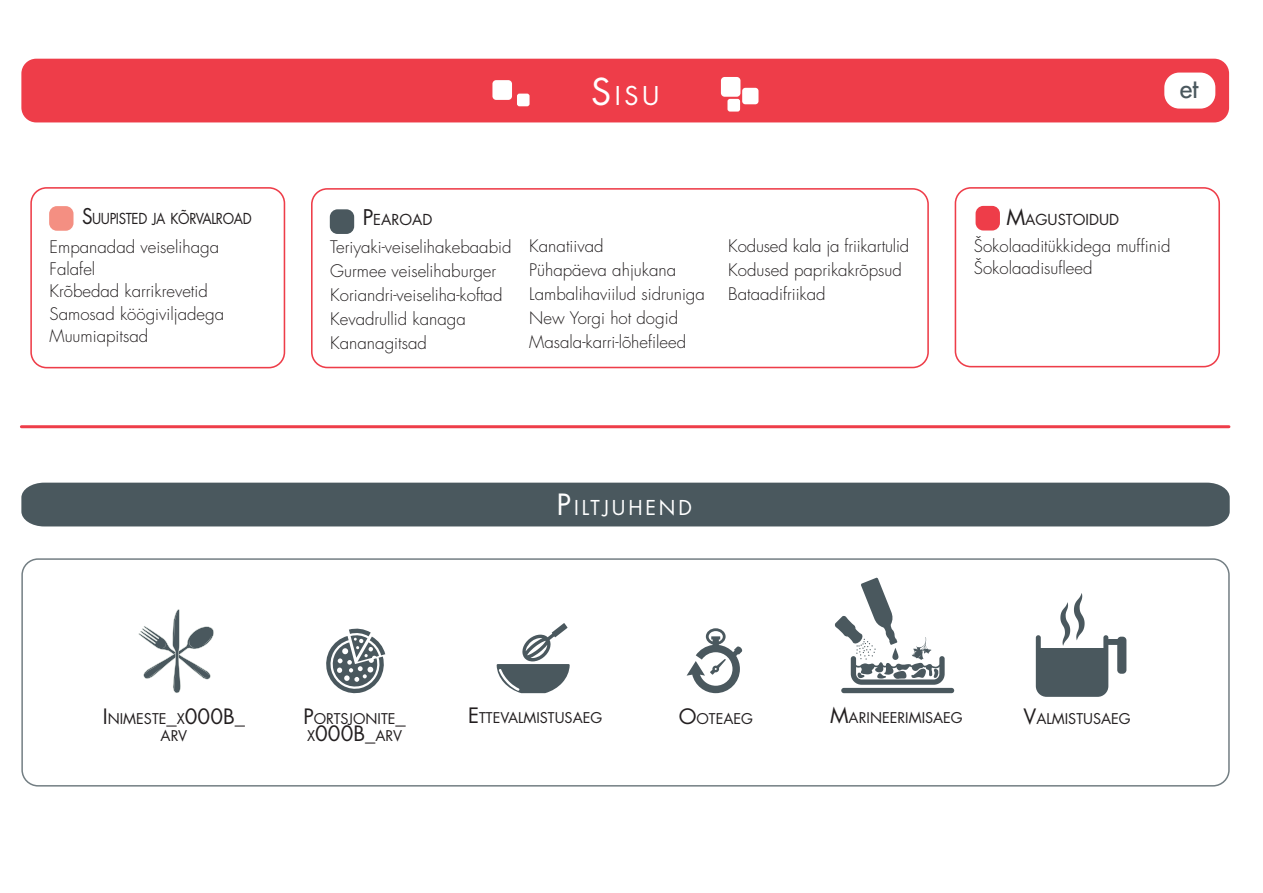
<style>
.page{position:relative;width:1263px;height:893px;background:#fff}
.page>*{position:absolute;margin:0;border:0;box-sizing:border-box;transform-origin:0 0}
.t1{font:500 25.5px "Futura Std";color:#4a585e}
.t2{font:25.2px "Futura Std";color:#fff}
.t3{font:20.55px "Futura Std";color:#231f20}
.t4{font:19.95px "Futura Std";letter-spacing:.145em;color:#fff}
.t5{font:300 16.8px/24px "Futura Std";color:#231f20}
.t6{font:14.7px "Futura Std";letter-spacing:-.03em;color:#231f20;scale:.9 1}
.t7{font:14.7px "Futura Std";color:#231f20}
.t8{font:14.7px "Futura Std";letter-spacing:-.03em;color:#231f20}
.t9{font:14.4px "Futura Std";color:#231f20}
.s1{font-size:21px}
.s2{font-size:36px}
.s3{font-size:28.5px}
.s4{font-size:20.55px}
.s5{font-size:14.4px}
</style>
<div class="page">
<div style="left:21px;top:558px;width:1209px;height:229px;border:2px solid #737e83;border-radius:16px"></div>
<div style="left:21px;top:59px;width:1208px;height:63px;background:#ee3d49;border-radius:15px"></div>
<div style="left:311px;top:188px;width:618px;height:180px;border:2px solid #ee3d49;border-radius:15px"></div>
<div style="left:330px;top:209px;width:24px;height:25px;background:#4a585e;border-radius:8px"></div>
<div style="left:30px;top:187px;width:255px;height:181px;border:2px solid #ee3d49;border-radius:15px"></div>
<div style="left:49px;top:206px;width:25px;height:25px;background:#f48f82;border-radius:8px"></div>
<div style="left:955px;top:187px;width:265px;height:180px;border:2px solid #ee3d49;border-radius:15px"></div>
<div style="left:975px;top:206px;width:25px;height:25px;background:#ee3d49;border-radius:8px"></div>
<div style="left:721px;top:77px;width:19px;height:20px;background:#fff;border-radius:4px"></div>
<div style="left:492px;top:80px;width:20px;height:20px;background:#fff;border-radius:4px"></div>
<div style="left:742px;top:88px;width:16px;height:16px;background:#fff;border-radius:3px"></div>
<div style="left:727px;top:99px;width:13px;height:13px;background:#fff;border-radius:2px"></div>
<div style="left:517px;top:94px;width:12px;height:12px;background:#fff;border-radius:2px"></div>
<svg style="left:138px;top:609px;width:76px;height:84px"></svg>
<svg style="left:326px;top:628px;width:59px;height:66px"></svg>
<svg style="left:497px;top:623px;width:73px;height:70px"></svg>
<svg style="left:686px;top:628px;width:56px;height:65px"></svg>
<div style="left:841px;top:688px;width:113px;height:5px;background:#4a585e;border-radius:3px"></div>
<svg style="left:834px;top:577px;width:111px;height:108px"></svg>
<div style="left:1117px;top:637px;width:9px;height:37px;background:#4a585e;border-radius:4px"></div>
<svg style="left:1036px;top:593px;width:82px;height:104px"></svg>
<div style="left:21px;top:483px;width:1209px;height:43px;background:#4a585e"></div>
<hr style="left:21px;top:425px;width:1208px;height:3px;background:#ee3d49">
<div style="left:1164px;top:73px;width:51px;height:36px;background:#fff;border-radius:15px"></div>
<p class="t6" style="left:82px;top:209px;width:180px"><span class="s1">S</span>UUPISTED JA KÕRVALROAD</p>
<p class="t5" style="left:50px;top:236px;width:176px;line-height:22.5px">Empanadad veiselihaga<br>Falafel<br>Krõbedad karrikrevetid<br>Samosad köögiviljadega<br>Muumiapitsad</p>
<h2 class="t2" style="left:591px;top:80px;width:70px"><span class="s2">S</span>ISU</h2>
<p class="t8" style="left:363px;top:210px;width:61px"><span class="s1">P</span>EAROAD</p>
<p class="t5" style="left:330px;top:235px;width:183px">Teriyaki-veiselihakebaabid<br>Gurmee veiselihaburger<br>Koriandri-veiseliha-koftad<br>Kevadrullid kanaga<br>Kananagitsad</p>
<p class="t5" style="left:529px;top:234px;width:177px">Kanatiivad<br>Pühapäeva ahjukana<br>Lambalihaviilud sidruniga<br>New Yorgi hot dogid<br>Masala-karri-lõhefileed</p>
<p class="t5" style="left:728px;top:234px;width:182px">Kodused kala ja friikartulid<br>Kodused paprikakrõpsud<br>Bataadifriikad</p>
<p class="t4" style="left:557px;top:495px;width:134px"><span class="s3">P</span>ILTJUHE ND</p>
<h1 class="t1" style="left:1180px;top:73px;width:20px">et</h1>
<p class="t7" style="left:1006px;top:210px;width:113px"><span class="s1">M</span>AGUSTOIDUD</p>
<p class="t5" style="left:974px;top:235px;width:198px;line-height:22.5px">Šokolaaditükkidega muffinid<br>Šokolaadisufleed</p>
<p class="t9" style="left:103px;top:709px;width:31px"><span class="s4">I</span> NIMES</p>
<p class="t3" style="left:152px;top:703px;width:95px"><span class="s5">TE</span>_<span class="s5">X</span>000B_</p>
<p class="t9" style="left:161px;top:727px;width:10px">ARV</p>
<p class="t9" style="left:303px;top:709px;width:104px"><span class="s4">P</span>ORTSJONITE<span class="s4">_</span></p>
<p class="t3" style="left:307px;top:721px;width:79px"><span class="s5">X</span>000B_<span class="s5">ARV</span></p>
<p class="t9" style="left:468px;top:708px;width:136px"><span class="s4">E</span>TTEVALMISTUSAEG</p>
<p class="t9" style="left:679px;top:710px;width:76px"><span class="s4">O</span>OTEAEG</p>
<p class="t9" style="left:830px;top:708px;width:134px"><span class="s4">M</span>ARINEERIMISAEG</p>
<p class="t9" style="left:1023px;top:709px;width:109px"><span class="s4">V</span>ALMISTUSAEG</p>
</div>
